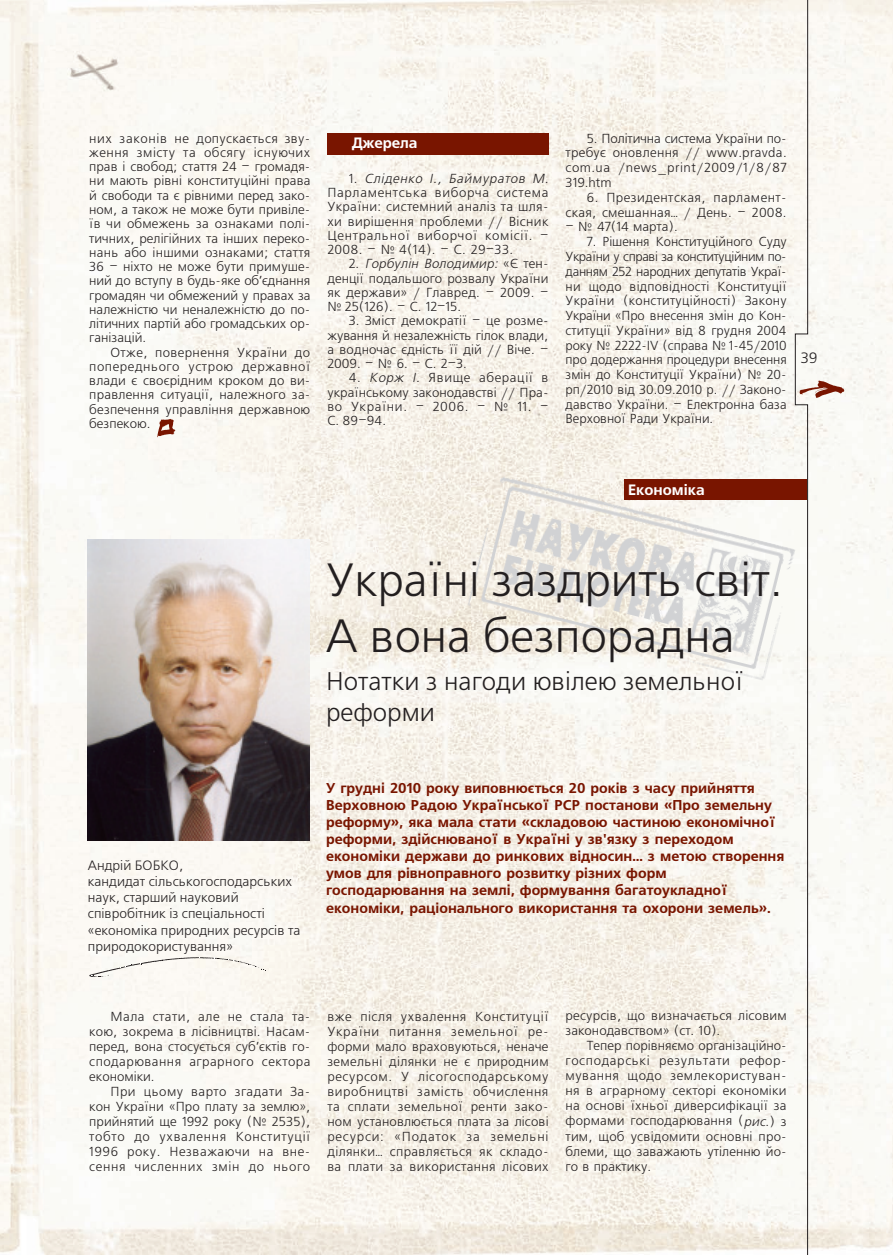
<style>
.page{position:relative;width:893px;height:1255px;background:#fff}
.page>*{position:absolute;margin:0;border:0;box-sizing:border-box;transform-origin:0 0}
.t1{font:46.5px/55.8px "Free Set C";color:#231f20}
.t2{font:25.5px/30.6px "Free Set C";color:#231f20}
.rubrica_left{font:700 15px "Free Set C";color:#fff}
.text_freeset{font:700 15px "Free Set C";letter-spacing:-.01em;color:#fff}
.foto{font:15px "Free Set C";color:#231f20}
.vrez{font:700 14.25px/17.1px "Free Set C";color:#791500}
.author{font:13.5px/16.2px "Free Set C";color:#231f20}
.text_freeset_Plotno{font:13.05px/14.2px "Free Set C";letter-spacing:.015em;color:#231f20;text-align:justify}
.text_freeset-2{font:13.05px/15px "Free Set C";letter-spacing:.02em;color:#231f20;text-align:justify}
.text_freeset_Plotno-2{font:13.05px/14.7px "Free Set C";letter-spacing:.035em;color:#231f20;text-align:right}
.s1{font-style:italic}
</style>
<div class="page">
<img style="left:0;top:0;width:893px;height:1254px">
<svg style="left:795px;top:0;width:49px;height:1254px"></svg>
<img style="left:88px;top:539px;width:221px;height:301px">
<svg style="left:89px;top:957px;width:176px;height:20px"></svg>
<img style="left:467px;top:475px;width:330px;height:206px">
<div style="left:327px;top:133px;width:222px;height:21px;background:#791500"></div>
<svg style="left:157px;top:419px;width:18px;height:18px"></svg>
<div style="left:624px;top:479px;width:183px;height:20px;background:#791500"></div>
<p class="text_freeset_Plotno" style="left:89px;top:132px;width:223px">них законів не допускається зву&shy;ження змісту та обсягу існуючих прав і свобод; стаття 24 – громадя&shy;ни мають рівні конституційні права й свободи та є рівними перед зако&shy;ном, а також не може бути привіле&shy;їв чи обмежень за ознаками полі&shy;тичних, релігійних та інших переко&shy;нань або іншими ознаками; стаття 36 – ніхто не може бути примуше&shy;ний до вступу в будь-яке об’єднання громадян чи обмежений у правах за належністю чи неналежністю до по&shy;літичних партій або громадських ор&shy;ганізацій.</p>
<p class="text_freeset_Plotno" style="left:89px;top:345px;width:223px;text-indent:21px">Отже, повернення України до попереднього устрою державної влади є своєрідним кроком до ви&shy;правлення ситуації, належного за&shy;безпечення управління державною безпекою.</p>
<p class="text_freeset" style="left:352px;top:134px;width:67px">Джерела</p>
<p class="text_freeset_Plotno" style="left:327px;top:172px;width:226px;text-align:left;text-indent:21px">1 . <span class="s1">Сліденко І., Баймуратов М.<br></span>Парламентська виборча система<br>України: системний аналіз та шля&shy;хи вирішення проблеми // Вісник<br>Центральної виборчої комісії. –<br>2008. – № 4(14). – С. 29–33.</p>
<p class="text_freeset_Plotno" style="left:327px;top:257px;width:223px;text-indent:21px">2 . <span class="s1">Горбулін Володимир:</span> « Є т е н - денції подальшого розвалу України як держави» / Главред. – 2009. – № 25(126). – С. 12–15.</p>
<p class="text_freeset_Plotno" style="left:327px;top:314px;width:222px;text-align:left;text-indent:21px">3. Зміст демократії – це розме&shy;жування й незалежність гілок влади, а водночас єдність її дій // Віче. –<br>2009. – № 6. – С. 2–3.</p>
<p class="text_freeset_Plotno" style="left:327px;top:371px;width:223px;text-indent:21px">4. <span class="s1">Корж І.</span> Явище аберації в українському законодавстві // Пра&shy;во України. – 2006. – № 11. – С. 89–94.</p>
<p class="text_freeset_Plotno" style="left:566px;top:131px;width:223px;line-height:14.7px;text-indent:21px">5. Політична система України по&shy;требує оновлення // www.pravda. com.ua /news_print/2009/1/8/87<br>319.htm</p>
<p class="text_freeset_Plotno-2" style="left:566px;top:190px;width:223px">6. Президентская, парламент&shy;ская, смешанная… / День. – 2008.</p>
<p class="text_freeset_Plotno" style="left:566px;top:220px;width:114px">– № 47(14 марта).</p>
<p class="text_freeset_Plotno" style="left:566px;top:235px;width:223px;line-height:14.7px;text-indent:21px">7. Рішення Конституційного Суду України у справі за конституційним по&shy;данням 252 народних депутатів Украї&shy;ни щодо відповідності Конституції України (конституційності) Закону України «Про внесення змін до Кон&shy;ституції України» від 8 грудня 2004 року № 2222-IV (справа № 1-45/2010 про додержання процедури внесення змін до Конституції України) № 20- рп/2010 від 30.09.2010 р. // Законо&shy;давство України. – Електронна база Верховної Ради України.</p>
<p class="foto" style="left:801px;top:349px;width:18px">39</p>
<p class="rubrica_left" style="left:628px;top:481px;width:78px">Економіка</p>
<p class="author" style="left:88px;top:857px;width:214px">Андрій БОБКО,<br>кандидат сільськогосподарських наук, старший науковий співробітник із спеціальності «економіка природних ресурсів та природокористування»</p>
<p class="t1" style="left:326px;top:554px;width:459px">Україні заздрить світ.<br>А вона безпорадна</p>
<p class="t2" style="left:326px;top:667px;width:419px">Нотатки з нагоди ювілею земельної реформи</p>
<p class="vrez" style="left:326px;top:779px;width:460px">У грудні 2010 року виповнюється 20 років з часу прийняття Верховною Радою Української РСР постанови «Про земельну реформу», яка мала стати «складовою частиною економічної реформи, здійснюваної в Україні у зв'язку з переходом економіки держави до ринкових відносин… з метою створення умов для рівноправного розвитку різних форм господарювання на землі, формування багатоукладної економіки, раціонального використання та охорони земель».</p>
<p class="text_freeset-2" style="left:89px;top:1009px;width:223px;text-indent:21px">Мала стати, але не стала та&shy;кою, зокрема в лісівництві. Насам&shy;перед, вона стосується суб’єктів го&shy;сподарювання аграрного сектора економіки.</p>
<p class="text_freeset-2" style="left:89px;top:1084px;width:223px;text-indent:21px">При цьому варто згадати За&shy;кон України «Про плату за землю», прийнятий ще 1992 року (№ 2535), тобто до ухвалення Конституції 1996 року. Незважаючи на вне&shy;сення численних змін до нього</p>
<p class="text_freeset-2" style="left:327px;top:1009px;width:223px">вже після ухвалення Конституції України питання земельної ре&shy;форми мало враховуються, неначе земельні ділянки не є природним ресурсом. У лісогосподарському виробництві замість обчислення та сплати земельної ренти зако&shy;ном установлюється плата за лісові ресурси: «Податок за земельні ділянки… справляється як складо&shy;ва плати за використання лісових</p>
<p class="text_freeset-2" style="left:566px;top:1009px;width:223px">ресурсів, що визначається лісовим законодавством» (ст. 10).</p>
<p class="text_freeset-2" style="left:566px;top:1039px;width:223px;text-indent:21px">Тепер порівняємо організаційно&shy;господарські результати рефор&shy;мування щодо землекористуван&shy;ня в аграрному секторі економіки на основі їхньої диверсифікації за формами господарювання (<span class="s1">рис</span>.) з тим, щоб усвідомити основні про&shy;блеми, що заважають утіленню йо&shy;го в практику.</p>
</div>
